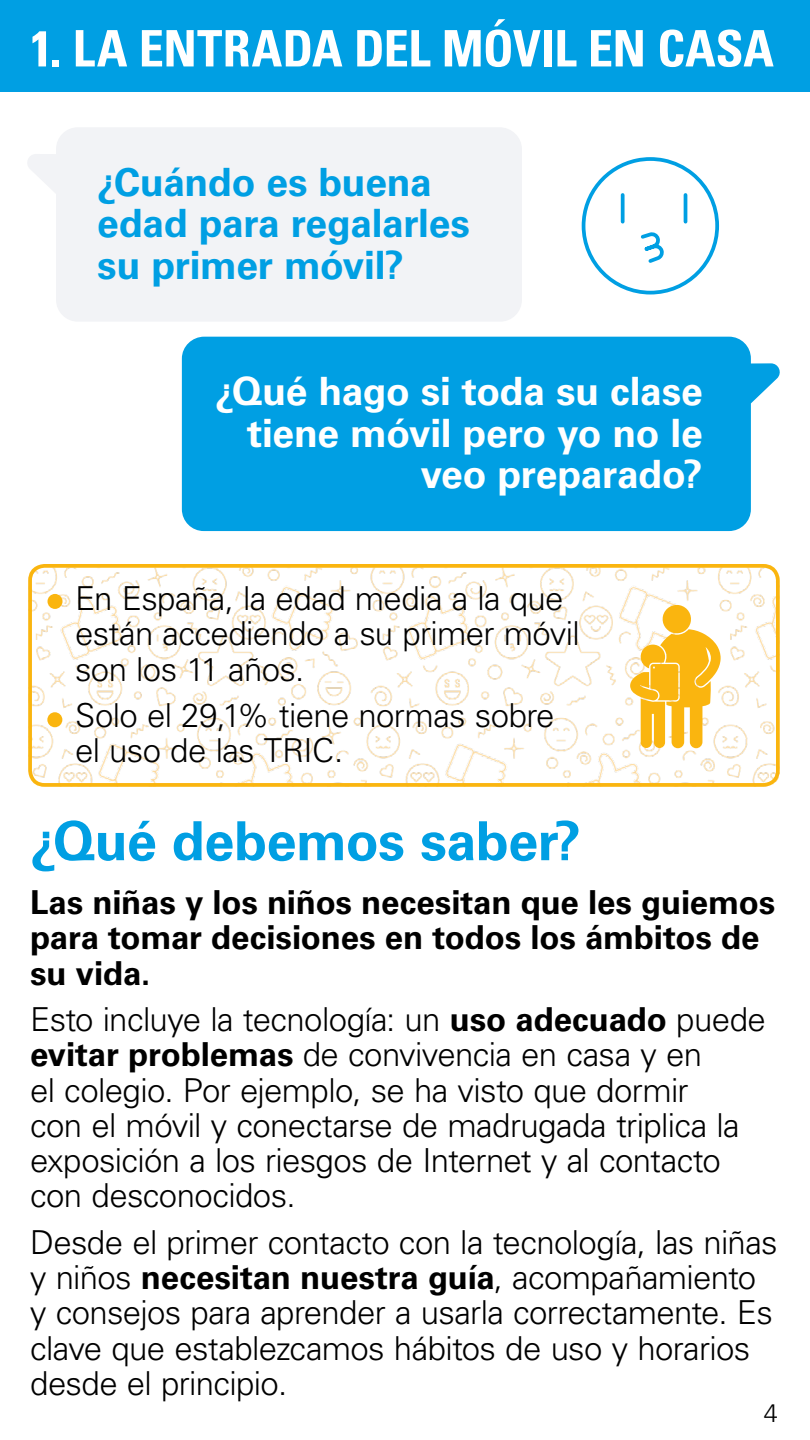
<style>
.page{position:relative;width:810px;height:1440px;background:#fff}
.page>*{position:absolute;margin:0;border:0;box-sizing:border-box;transform-origin:0 0}
.t1{font:700 54px "Univers LT Std";letter-spacing:-.01em;color:#009fe3}
.t2{font:700 condensed 50.32px "Univers LT Std";letter-spacing:-.005em;color:#fff}
.t3{font:700 39px/41.2px "Univers LT Std";letter-spacing:-.01em;color:#fff;text-align:right}
.t4{font:700 39px/41.2px "Univers LT Std";letter-spacing:-.01em;color:#009fe3}
.t5{font:300 33px/35.2px "Univers LT Std";letter-spacing:-.02em;color:#000}
.t6{font:700 33px/35.2px "Univers LT Std";letter-spacing:-.005em;color:#000}
.t7{font:300 25.5px "Univers LT Std";color:#000}
.s1{font-weight:700}
</style>
<div class="page">
<img style="left:33px;top:569px;width:742px;height:213px">
<div style="left:28px;top:564px;width:752px;height:223px;border:4px solid #fab50f;border-radius:15px"></div>
<div style="left:28px;top:128px;width:494px;height:193px;background:#f2f3f6"></div>
<div style="left:182px;top:337px;width:598px;height:194px;background:#009fe3"></div>
<svg style="left:581px;top:157px;width:139px;height:138px"></svg>
<svg style="left:630px;top:604px;width:91px;height:144px"></svg>
<div style="left:48px;top:594px;width:15px;height:15px;background:#fab50f;border-radius:50%"></div>
<div style="left:47px;top:712px;width:15px;height:15px;background:#fab50f;border-radius:50%"></div>
<div style="left:0;top:0;width:810px;height:92px;background:#009fe3"></div>
<h2 class="t2" style="left:30px;top:18px;width:745px">1. LA ENTRADA DEL MÓVIL EN CASA</h2>
<h2 class="t2" style="left:73px;top:18px;width:476px">TÍTULO DE LA SECCI N</h2>
<p class="t4" style="left:97px;top:162px;width:374px">¿Cuándo es buena edad para regalarles su primer móvil?</p>
<p class="t3" style="left:215px;top:371px;width:489px">¿Qué hago si toda su clase tiene móvil pero yo no le veo preparado?</p>
<p class="t5" style="left:75px;top:581px;width:506px">En España, la edad media a la que están accediendo a su primer móvil son los 11 años.</p>
<p class="t5" style="left:75px;top:698px;width:481px">Solo el 29,1% tiene normas sobre el uso de las TRIC.</p>
<h1 class="t1" style="left:30px;top:810px;width:552px">¿Qué debemos saber?</h1>
<p class="t6" style="left:30px;top:885px;width:747px">Las niñas y los niños necesitan que les guiemos para tomar decisiones en todos los ámbitos de su vida.</p>
<p class="t5" style="left:30px;top:1002px;width:737px">Esto incluye la tecnología: un <span class="s1">uso adecuado</span> puede <span class="s1">evitar problemas</span> de convivencia en casa y en<br>el colegio. Por ejemplo, se ha visto que dormir<br>con el móvil y conectarse de madrugada triplica la exposición a los riesgos de Internet y al contacto con desconocidos.</p>
<p class="t5" style="left:30px;top:1225px;width:749px">Desde el primer contacto con la tecnología, las niñas y niños <span class="s1">necesitan nuestra guía</span>, acompañamiento y consejos para aprender a usarla correctamente. Es clave que establezcamos hábitos de uso y horarios desde el principio.</p>
<p class="t7" style="left:764px;top:1398px;width:16px">4</p>
</div>
